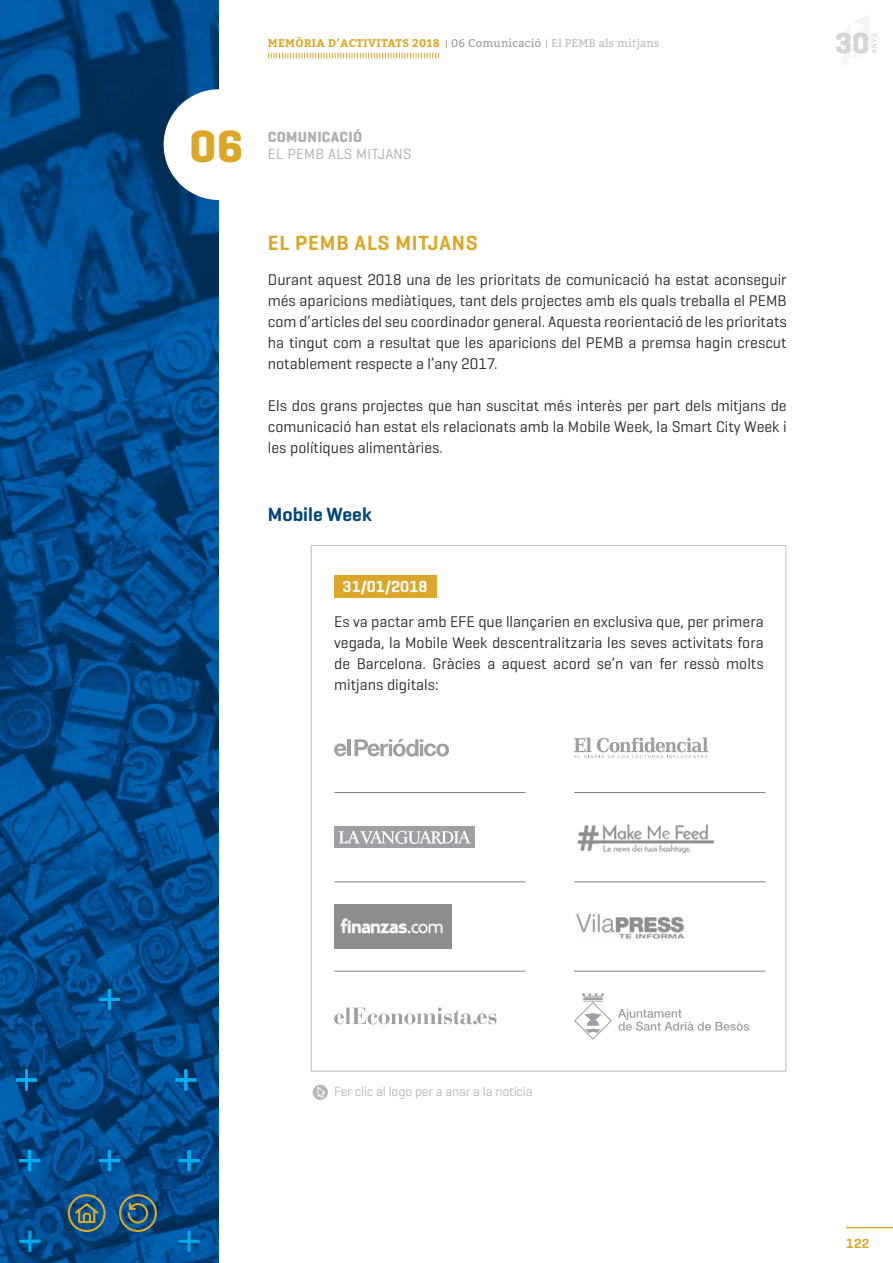
<style>
.page{position:relative;width:893px;height:1263px;background:#fff}
.page>*{position:absolute;margin:0;border:0;box-sizing:border-box;transform-origin:0 0}
.t1{font:700 46.05px "Geogrotesque";color:#daa728}
.t2{font:600 21px "Geogrotesque";letter-spacing:.04em;color:#daa728}
.t3{font:600 19.5px "Geogrotesque";color:#00467a}
.t4{font:600 16.2px "Geogrotesque";letter-spacing:.005em;color:#fff}
.t5{font:15.75px/21px "Geogrotesque";color:#292829;text-align:justify}
.t6{font:15px "Geogrotesque";letter-spacing:.02em;color:#adafb2}
.t7{font:700 15px "Geogrotesque";letter-spacing:.02em;color:#adafb2}
.t8{font:13.5px "Geogrotesque";letter-spacing:-.01em;color:#b5b7b9}
.t9{font:600 13.5px "Geogrotesque";color:#daa728}
.t10{font:700 11.1px "Bitter";letter-spacing:.03em;color:#daa728}
.t11{font:11.1px "Bitter";letter-spacing:.02em;color:#babcbe}
.s1{font-weight:400;color:#989a9d}
</style>
<div class="page">
<img style="left:0;top:0;width:219px;height:1263px">
<svg style="left:99px;top:989px;width:21px;height:21px"></svg>
<svg style="left:19px;top:1150px;width:21px;height:21px"></svg>
<svg style="left:179px;top:1150px;width:21px;height:21px"></svg>
<svg style="left:99px;top:1150px;width:21px;height:21px"></svg>
<svg style="left:179px;top:1231px;width:21px;height:21px"></svg>
<svg style="left:16px;top:1069px;width:21px;height:21px"></svg>
<svg style="left:175px;top:1069px;width:21px;height:21px"></svg>
<svg style="left:20px;top:1231px;width:20px;height:21px"></svg>
<hr style="left:846px;top:1227px;width:47px;height:1px;background:#daa728">
<svg style="left:268px;top:53px;width:171px;height:5px"></svg>
<div style="left:164px;top:89px;width:110px;height:111px;background:#fff;border-radius:50%"></div>
<svg style="left:836px;top:32px;width:41px;height:22px"></svg>
<svg style="left:73px;top:1201px;width:27px;height:23px"></svg>
<div style="left:68px;top:1194px;width:38px;height:38px;border:2px solid #daa728;border-radius:50%"></div>
<div style="left:119px;top:1194px;width:38px;height:38px;border:2px solid #daa728;border-radius:50%"></div>
<svg style="left:127px;top:1201px;width:22px;height:23px"></svg>
<hr style="left:334px;top:792px;width:192px;height:1px;background:#808285">
<hr style="left:334px;top:881px;width:192px;height:1px;background:#808285">
<hr style="left:334px;top:971px;width:192px;height:1px;background:#808285">
<hr style="left:574px;top:792px;width:191px;height:1px;background:#808285">
<hr style="left:574px;top:881px;width:191px;height:1px;background:#808285">
<hr style="left:574px;top:971px;width:191px;height:1px;background:#808285">
<svg style="left:354px;top:739px;width:95px;height:18px"></svg>
<svg style="left:334px;top:743px;width:13px;height:13px"></svg>
<hr style="left:347px;top:739px;width:4px;height:17px;background:#9d9fa2">
<svg style="left:574px;top:737px;width:134px;height:21px"></svg>
<div style="left:334px;top:827px;width:141px;height:21px;background:#9d9fa2"></div>
<svg style="left:339px;top:830px;width:132px;height:14px"></svg>
<img style="left:577px;top:824px;width:137px;height:30px">
<img style="left:334px;top:904px;width:117px;height:44px">
<img style="left:576px;top:914px;width:108px;height:25px">
<svg style="left:334px;top:1007px;width:163px;height:17px"></svg>
<svg style="left:618px;top:1009px;width:131px;height:22px"></svg>
<svg style="left:574px;top:993px;width:38px;height:47px"></svg>
<div style="left:334px;top:575px;width:102px;height:22px;background:#daa728"></div>
<div style="left:313px;top:1085px;width:15px;height:15px;background:#b5b7b9;border-radius:50%"></div>
<svg style="left:317px;top:1070px;width:8px;height:28px"></svg>
<p class="t10" style="left:268px;top:35px;width:275px">MEMÒRIA D’ACTIVITATS 2018 <span class="s1">06 Comunicació</span></p>
<p class="t11" style="left:551px;top:35px;width:110px">El PEMB als mitjans</p>
<h1 class="t1" style="left:190px;top:117px;width:55px">06</h1>
<p class="t7" style="left:268px;top:128px;width:96px">COMUNICACIÓ</p>
<p class="t6" style="left:268px;top:144px;width:145px">EL PEMB ALS MITJANS</p>
<h2 class="t2" style="left:268px;top:230px;width:212px">EL PEMB ALS MITJANS</h2>
<p class="t5" style="left:268px;top:269px;width:520px">Durant aquest 2018 una de les prioritats de comunicació ha estat aconseguir més aparicions mediàtiques, tant dels projectes amb els quals treballa el PEMB com d’articles del seu coordinador general. Aquesta reorientació de les prioritats ha tingut com a resultat que les aparicions del PEMB a premsa hagin crescut notablement respecte a l’any 2017.</p>
<p class="t5" style="left:268px;top:395px;width:520px">Els dos grans projectes que han suscitat més interès per part dels mitjans de comunicació han estat els relacionats amb la Mobile Week, la Smart City Week i les polítiques alimentàries.</p>
<p class="t3" style="left:268px;top:502px;width:105px">Mobile Week</p>
<p class="t4" style="left:342px;top:577px;width:87px">31/01/2018</p>
<p class="t5" style="left:334px;top:610px;width:431px">Es va pactar amb EFE que llançarien en exclusiva que, per primera vegada, la Mobile Week descentralitzaria les seves activitats fora de Barcelona. Gràcies a aquest acord se’n van fer ressò molts mitjans digitals:</p>
<p class="t8" style="left:334px;top:1083px;width:200px">Fer clic al logo per a anar a la notícia</p>
<p class="t9" style="left:846px;top:1235px;width:25px">122</p>
</div>
